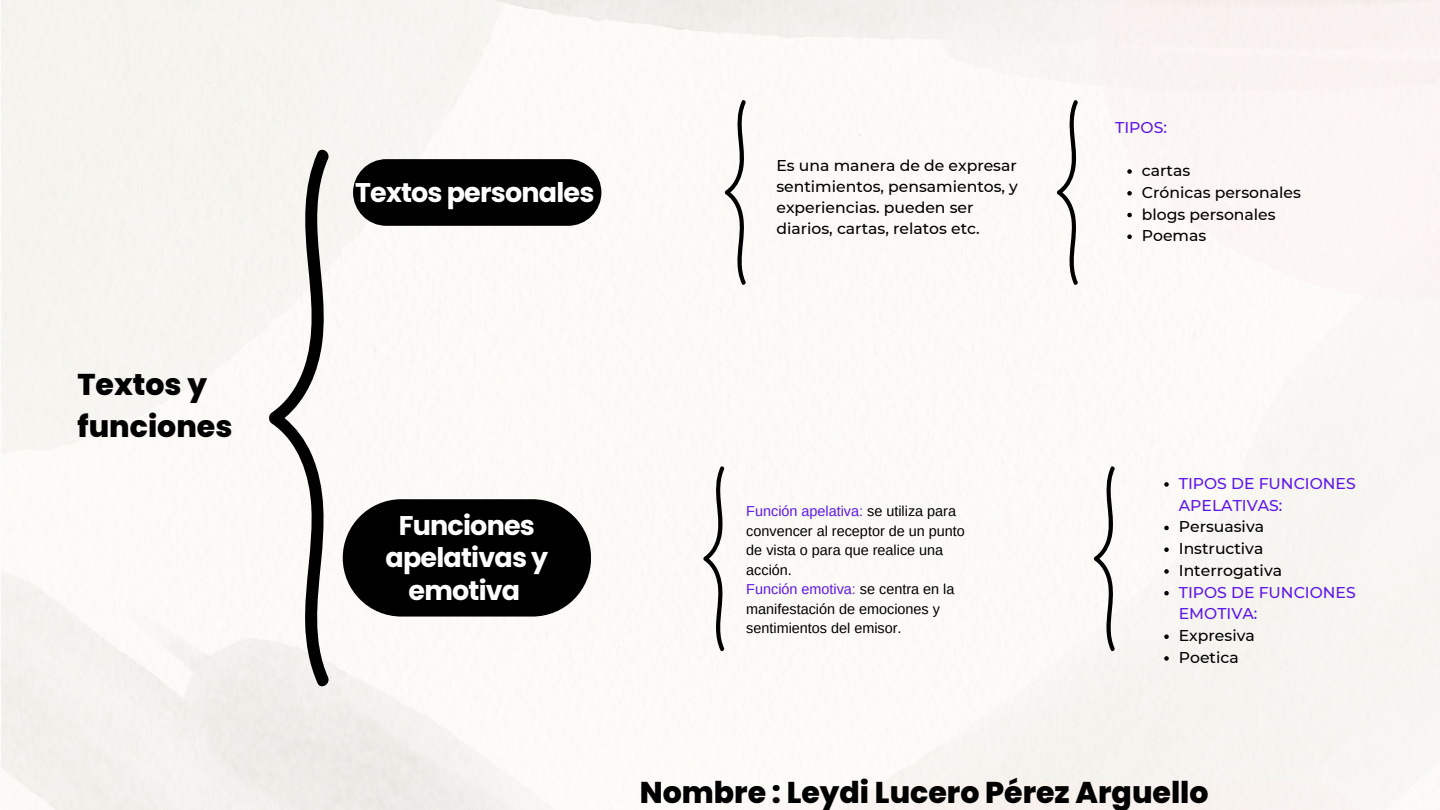
<style>
.page{position:relative;width:1440px;height:810px;background:#fff}
.page>*{position:absolute;margin:0;border:0;box-sizing:border-box;transform-origin:0 0}
.t1{font:800 30px/42px "Poppins";color:#000}
.t2{font:700 27px/32.2px "Poppins";letter-spacing:-.03em;color:#fff;text-align:center}
.t3{font:500 15.6px/21.1px "Montserrat";color:#000}
.t4{font:500 15.6px/21.8px "Montserrat";color:#5e17eb}
.t5{font:14.4px/19.5px "Arimo";color:#000}
.s1{color:#5e17eb}
</style>
<div class="page">
<img style="left:1px;top:0;width:1439px;height:810px">
<div style="left:353px;top:159px;width:248px;height:67px;background:#000;border-radius:33px"></div>
<div style="left:343px;top:499px;width:248px;height:118px;background:#000;border-radius:59px"></div>
<svg style="left:269px;top:146px;width:62px;height:544px"></svg>
<svg style="left:725px;top:99px;width:22px;height:187px"></svg>
<svg style="left:1057px;top:99px;width:22px;height:187px"></svg>
<svg style="left:703px;top:465px;width:22px;height:187px"></svg>
<svg style="left:1094px;top:465px;width:22px;height:187px"></svg>
<svg style="left:1127px;top:169px;width:5px;height:5px"></svg>
<svg style="left:1127px;top:191px;width:5px;height:5px"></svg>
<svg style="left:1127px;top:213px;width:5px;height:4px"></svg>
<svg style="left:1127px;top:235px;width:5px;height:4px"></svg>
<svg style="left:1164px;top:482px;width:5px;height:5px"></svg>
<svg style="left:1164px;top:526px;width:5px;height:4px"></svg>
<svg style="left:1164px;top:547px;width:5px;height:5px"></svg>
<svg style="left:1164px;top:569px;width:5px;height:5px"></svg>
<svg style="left:1164px;top:591px;width:5px;height:4px"></svg>
<svg style="left:1164px;top:634px;width:5px;height:5px"></svg>
<svg style="left:1164px;top:656px;width:5px;height:5px"></svg>
<p class="t1" style="left:77px;top:363px;width:156px">Textos y funciones</p>
<p class="t2" style="left:355px;top:176px;width:241px">Textos personales</p>
<h1 class="t3" style="left:776px;top:155px;width:243px">Es una manera de de expresar sentimientos, pensamientos, y experiencias. pueden ser diarios, cartas, relatos etc.</h1>
<h2 class="t4" style="left:1115px;top:116px;width:53px">TIPOS:</h2>
<h2 class="t3" style="left:1142px;top:160px;width:50px">cartas</h2>
<p class="t3" style="left:1142px;top:182px;width:160px">Crónicas personales</p>
<p class="t3" style="left:1142px;top:203px;width:135px">blogs personales</p>
<p class="t3" style="left:1142px;top:225px;width:66px">Poemas</p>
<p class="t2" style="left:386px;top:510px;width:164px">Funciones apelativas y emotiva</p>
<p class="t5" style="left:746px;top:502px;width:220px"><span class="s1">Función apelativa:</span> se utiliza para convencer al receptor de un punto de vista o para que realice una acción.<br><span class="s1">Función emotiva:</span> se centra en la manifestación de emociones y sentimientos del emisor.</p>
<h3 class="t4" style="left:1179px;top:472px;width:178px">TIPOS DE FUNCIONES<br>APELATIVAS:</h3>
<p class="t3" style="left:1179px;top:516px;width:87px">Persuasiva</p>
<p class="t3" style="left:1179px;top:538px;width:86px">Instructiva</p>
<p class="t3" style="left:1179px;top:560px;width:105px">Interrogativa</p>
<p class="t4" style="left:1179px;top:581px;width:178px">TIPOS DE FUNCIONES<br>EMOTIVA:</p>
<p class="t3" style="left:1179px;top:625px;width:77px">Expresiva</p>
<h4 class="t3" style="left:1179px;top:647px;width:61px">Poetica</h4>
<p class="t1" style="left:640px;top:771px;width:570px">Nombre : Leydi Lucero Pérez Arguello</p>
</div>
